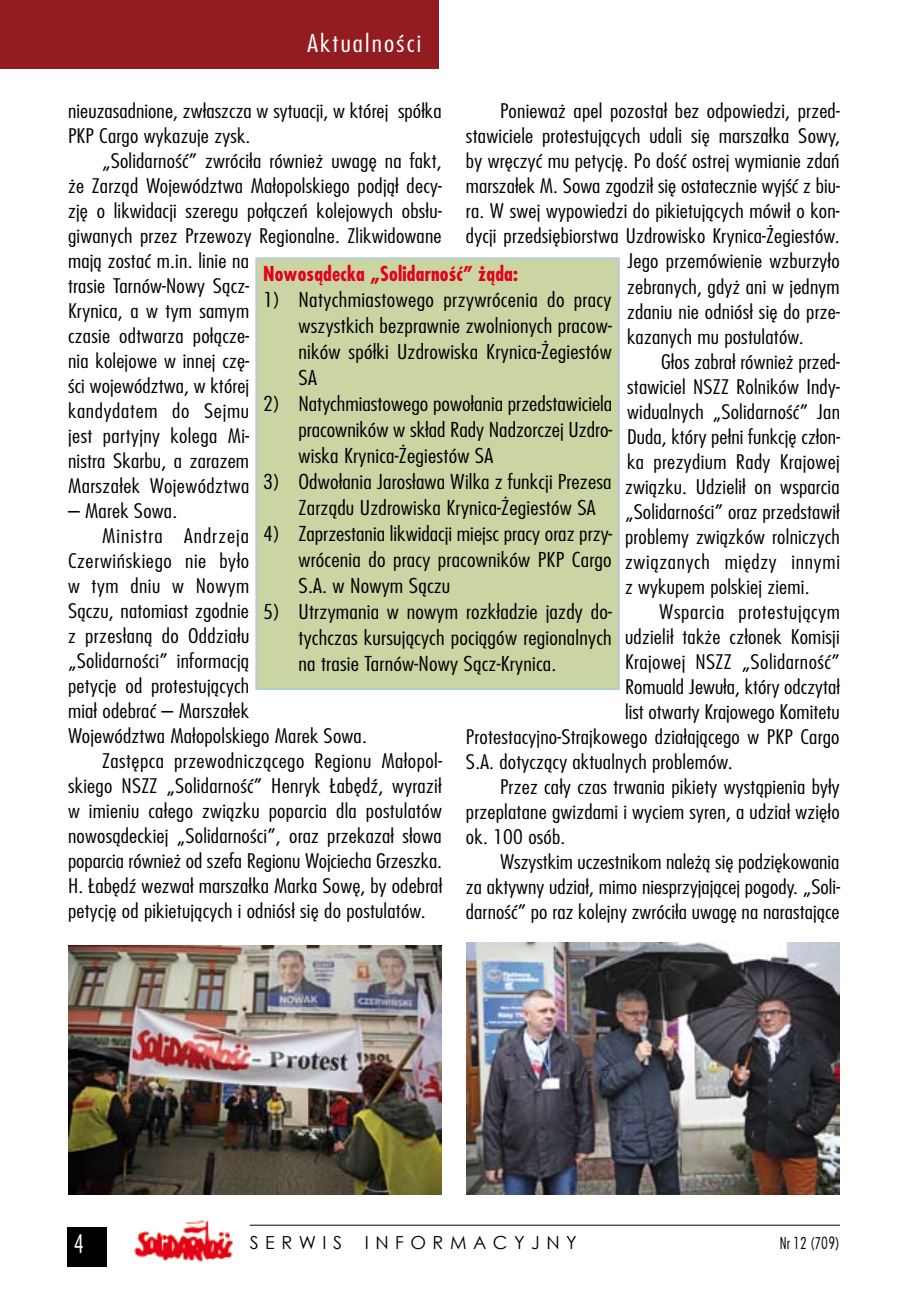
<style>
.page{position:relative;width:908px;height:1304px;background:#fff}
.page>*{position:absolute;margin:0;border:0;box-sizing:border-box;transform-origin:0 0}
.t1{font:28px "Futura Condensed Light Pl";color:#fff}
.t2{font:300 24px "Fujiyama";letter-spacing:.075em;color:#fff;scale:1.2 1}
.t3{font:300 20px/26px "Fujiyama";letter-spacing:.01em;color:#000;text-align:justify;scale:1.2 1}
.t4{font:700 20px "Fujiyama";letter-spacing:.01em;color:#e2001a}
.t5{font:300 19.6px/25px "Fujiyama";letter-spacing:.01em;color:#000;scale:1.2 1}
.t6{font:300 19.6px "Fujiyama";letter-spacing:.03em;color:#000;scale:1.2 1}
.t7{font:300 19.6px "Fujiyama";letter-spacing:.045em;color:#000;scale:1.2 1}
.t8{font:18px "Century Gothic";letter-spacing:.36em;color:#000}
.t9{font:18px "Futura Condensed Light Pl";color:#000}
</style>
<div class="page">
<hr style="left:250px;top:1225px;width:589px;height:1px;background:#000">
<div style="left:67px;top:1227px;width:40px;height:40px;background:#000"></div>
<img style="left:134px;top:1220px;width:99px;height:42px">
<div style="left:0;top:0;width:438px;height:69px;background:#931c20"></div>
<div style="left:256px;top:258px;width:362px;height:431px;background:#cad5a3"></div>
<div style="left:255px;top:257px;width:364px;height:433px;border:2px solid #b5cbd6"></div>
<img style="left:68px;top:945px;width:374px;height:249px">
<img style="left:466px;top:942px;width:373px;height:252px">
<p class="t2" style="left:307px;top:28px;width:96px">Aktualności</p>
<p class="t5" style="left:68px;top:98px;width:312px">nieuzasadnione, zwłaszcza w sytuacji, w której spółka<br>PKP Cargo wykazuje zysk.</p>
<p class="t5" style="left:68px;top:148px;width:313px;text-indent:34px">„Solidarność” zwróciła również uwagę na fakt, że Zarząd Województwa Małopolskiego podjął decy&shy;zję o likwidacji szeregu połączeń kolejowych obsłu&shy;giwanych przez Przewozy Regionalne. Zlikwidowane mają zostać m.in. linie na<br>trasie Tarnów-Nowy Sącz-<br>Krynica, a w tym samym<br>czasie odtwarza połącze-<br>nia kolejowe w innej czę-<br>ści województwa, w której<br>kandydatem do Sejmu<br>jest partyjny kolega Mi-<br>nistra Skarbu, a zarazem<br>Marszałek Województwa</p>
<p class="t5" style="left:68px;top:498px;width:92px">– Marek Sowa.</p>
<p class="t7" style="left:102px;top:523px;width:124px">Ministra Andrzeja</p>
<p class="t5" style="left:68px;top:548px;width:152px">Czerwińskiego nie było</p>
<p class="t5" style="left:68px;top:573px;width:152px">w tym dniu w Nowym</p>
<p class="t5" style="left:68px;top:598px;width:152px">Sączu, natomiast zgodnie</p>
<p class="t5" style="left:68px;top:623px;width:152px">z przesłaną do Oddziału</p>
<p class="t5" style="left:68px;top:648px;width:152px">„Solidarności” informacją</p>
<p class="t5" style="left:68px;top:673px;width:152px">petycje od protestujących</p>
<p class="t5" style="left:68px;top:698px;width:152px">miał odebrać – Marszałek</p>
<p class="t5" style="left:68px;top:723px;width:250px">Województwa Małopolskiego Marek Sowa.</p>
<p class="t5" style="left:102px;top:748px;width:284px">Zastępca przewodniczącego Regionu Małopol-</p>
<p class="t5" style="left:68px;top:773px;width:312px">skiego NSZZ „Solidarność” Henryk Łabędź, wyraził</p>
<p class="t5" style="left:68px;top:798px;width:313px">w imieniu całego związku poparcia dla postulatów</p>
<p class="t5" style="left:68px;top:823px;width:313px">nowosądeckiej „Solidarności”, oraz przekazał słowa</p>
<p class="t5" style="left:68px;top:848px;width:313px">poparcia również od szefa Regionu Wojciecha Grzeszka.</p>
<p class="t5" style="left:68px;top:873px;width:313px">H. Łabędź wezwał marszałka Marka Sowę, by odebrał</p>
<p class="t5" style="left:68px;top:898px;width:299px">petycję od pikietujących i odniósł się do postulatów.</p>
<p class="t5" style="left:500px;top:98px;width:284px">Ponieważ apel pozostał bez odpowiedzi, przed-</p>
<p class="t5" style="left:466px;top:123px;width:313px">stawiciele protestujących udali się marszałka Sowy,</p>
<p class="t5" style="left:466px;top:148px;width:313px">by wręczyć mu petycję. Po dość ostrej wymianie zdań</p>
<p class="t5" style="left:466px;top:173px;width:313px">marszałek M. Sowa zgodził się ostatecznie wyjść z biu-</p>
<p class="t5" style="left:466px;top:198px;width:313px">ra. W swej wypowiedzi do pikietujących mówił o kon-</p>
<p class="t5" style="left:466px;top:223px;width:313px">dycji przedsiębiorstwa Uzdrowisko Krynica-Żegiestów.</p>
<p class="t5" style="left:627px;top:248px;width:178px">Jego przemówienie wzburzyło</p>
<p class="t5" style="left:627px;top:273px;width:179px">zebranych, gdyż ani w jednym</p>
<p class="t5" style="left:627px;top:298px;width:179px">zdaniu nie odniósł się do prze-</p>
<p class="t5" style="left:627px;top:323px;width:148px">kazanych mu postulatów.</p>
<p class="t5" style="left:661px;top:348px;width:150px">Głos zabrał również przed-</p>
<p class="t5" style="left:627px;top:373px;width:178px">stawiciel NSZZ Rolników Indy-</p>
<p class="t5" style="left:627px;top:398px;width:179px">widualnych „Solidarność” Jan</p>
<p class="t5" style="left:627px;top:423px;width:179px">Duda, który pełni funkcję człon-</p>
<p class="t5" style="left:627px;top:448px;width:179px">ka prezydium Rady Krajowej</p>
<p class="t5" style="left:625px;top:473px;width:180px">związku. Udzielił on wsparcia</p>
<p class="t5" style="left:625px;top:498px;width:180px">„Solidarności” oraz przedstawił</p>
<p class="t5" style="left:625px;top:523px;width:180px">problemy związków rolniczych</p>
<p class="t6" style="left:625px;top:549px;width:180px">związanych między innymi</p>
<p class="t5" style="left:625px;top:573px;width:155px">z wykupem polskiej ziemi.</p>
<p class="t6" style="left:659px;top:599px;width:152px">Wsparcia protestującym</p>
<p class="t5" style="left:625px;top:623px;width:180px">udzielił także członek Komisji</p>
<p class="t5" style="left:625px;top:648px;width:180px">Krajowej NSZZ „Solidarność”</p>
<p class="t5" style="left:625px;top:673px;width:180px">Romuald Jewuła, który odczytał</p>
<p class="t5" style="left:625px;top:698px;width:180px">list otwarty Krajowego Komitetu</p>
<p class="t5" style="left:466px;top:723px;width:313px">Protestacyjno-Strajkowego działającego w PKP Cargo</p>
<p class="t5" style="left:466px;top:748px;width:224px">S.A. dotyczący aktualnych problemów.</p>
<p class="t5" style="left:500px;top:773px;width:284px">Przez cały czas trwania pikiety wystąpienia były</p>
<p class="t5" style="left:466px;top:798px;width:313px">przeplatane gwizdami i wyciem syren, a udział wzięło</p>
<p class="t5" style="left:466px;top:823px;width:84px">ok. 100 osób.</p>
<p class="t5" style="left:500px;top:848px;width:284px">Wszystkim uczestnikom należą się podziękowania</p>
<p class="t5" style="left:466px;top:873px;width:313px">za aktywny udział, mimo niesprzyjającej pogody. „Soli-</p>
<p class="t5" style="left:466px;top:898px;width:313px">darność” po raz kolejny zwróciła uwagę na narastające</p>
<p class="t4" style="left:263px;top:261px;width:256px">Nowosądecka „Solidarność” żąda:</p>
<p class="t3" style="left:298px;top:286px;width:262px;text-indent:-35px">1) Natychmiastowego przywrócenia do pracy wszystkich bezprawnie zwolnionych pracow&shy;ników spółki Uzdrowiska Krynica-Żegiestów SA</p>
<p class="t3" style="left:298px;top:390px;width:263px;text-indent:-35px">2) Natychmiastowego powołania przedstawiciela pracowników w skład Rady Nadzorczej Uzdro&shy;wiska Krynica-Żegiestów SA</p>
<p class="t3" style="left:298px;top:468px;width:262px;text-indent:-35px">3) Odwołania Jarosława Wilka z funkcji Prezesa<br>Zarządu Uzdrowiska Krynica-Żegiestów SA</p>
<p class="t3" style="left:298px;top:520px;width:263px;text-indent:-35px">4) Zaprzestania likwidacji miejsc pracy oraz przy&shy;wrócenia do pracy pracowników PKP Cargo S.A. w Nowym Sączu</p>
<p class="t3" style="left:298px;top:598px;width:262px;text-indent:-35px">5) Utrzymania w nowym rozkładzie jazdy do&shy;tychczas kursujących pociągów regionalnych na trasie Tarnów-Nowy Sącz-Krynica.</p>
<h1 class="t1" style="left:74px;top:1229px;width:12px">4</h1>
<p class="t8" style="left:250px;top:1230px;width:94px">SERWIS</p>
<p class="t8" style="left:364px;top:1230px;width:213px">INFORMACYJNY</p>
<p class="t9" style="left:779px;top:1233px;width:62px">Nr 12 (709)</p>
</div>
